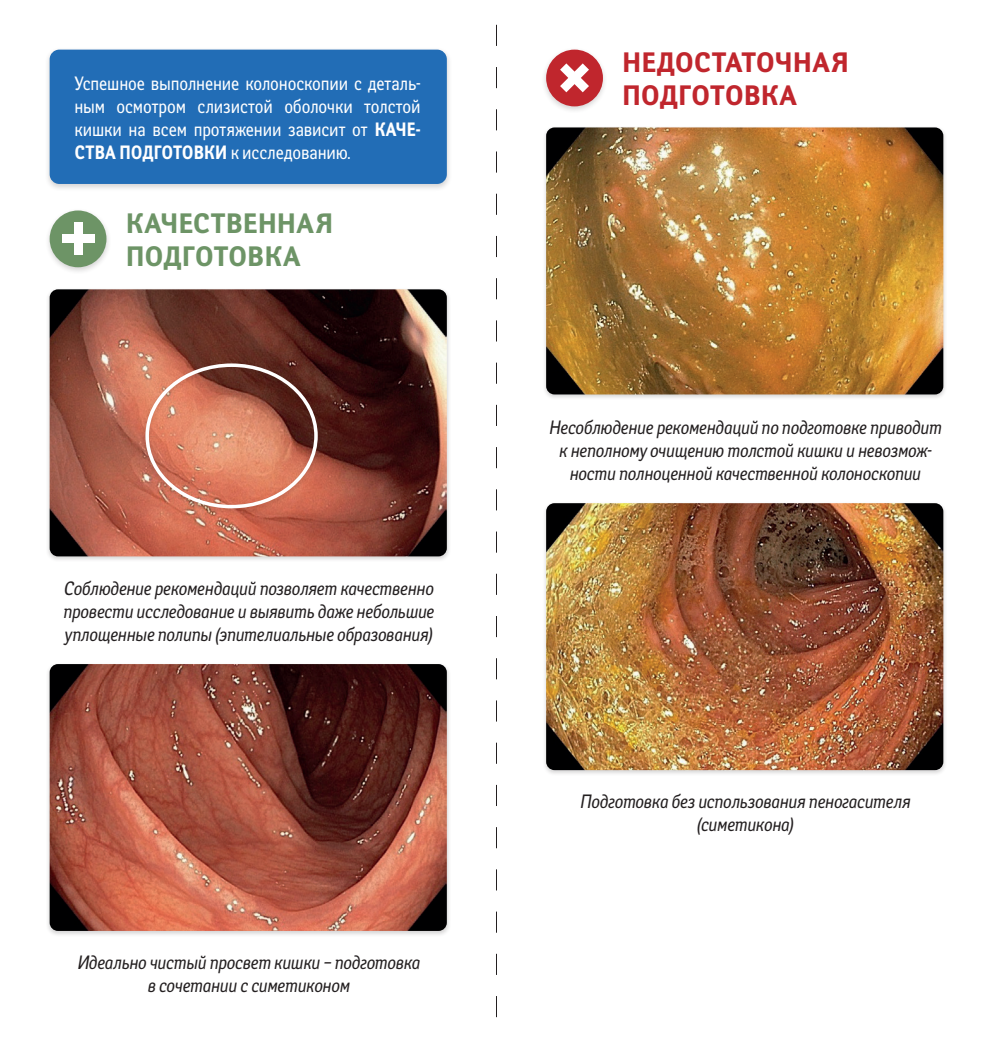
<style>
.page{position:relative;width:993px;height:1042px;background:#fff}
.page>*{position:absolute;margin:0;border:0;box-sizing:border-box;transform-origin:0 0}
.t1{font:700 28px/33.6px "Yanus C";letter-spacing:-.01em;color:#c0262d;scale:.95 1}
.t2{font:700 28px/33.6px "Yanus C";letter-spacing:-.01em;color:#6d9466;scale:.95 1}
.t3{font:italic 19.25px/23.1px "Yanus C";letter-spacing:-.01em;color:#231f20;text-align:center;scale:.85 1}
.t4{font:19.25px/23.1px "Yanus C";letter-spacing:-.01em;color:#fff;text-align:justify;scale:.85 1}
.s1{font-weight:700}
</style>
<div class="page">
<div style="left:44px;top:207px;width:68px;height:68px;background:#231f20;opacity:.19"></div>
<div style="left:50px;top:210px;width:56px;height:57px;background:#6d9466;border-radius:50%"></div>
<div style="left:62px;top:234px;width:32px;height:9px;background:#fff"></div>
<div style="left:74px;top:223px;width:8px;height:32px;background:#fff"></div>
<div style="left:540px;top:47px;width:68px;height:67px;background:#231f20;opacity:.19"></div>
<div style="left:546px;top:50px;width:56px;height:56px;background:#c0262d;border-radius:50%"></div>
<svg style="left:560px;top:63px;width:29px;height:29px"></svg>
<div style="left:46px;top:288px;width:405px;height:274px;background:#231f20;opacity:.19"></div>
<img style="left:50px;top:289px;width:396px;height:267px">
<div style="left:542px;top:126px;width:405px;height:274px;background:#231f20;opacity:.19"></div>
<img style="left:546px;top:127px;width:397px;height:267px">
<div style="left:46px;top:662px;width:405px;height:275px;background:#231f20;opacity:.19"></div>
<img style="left:50px;top:664px;width:396px;height:267px">
<div style="left:542px;top:501px;width:405px;height:275px;background:#231f20;opacity:.19"></div>
<img style="left:546px;top:503px;width:397px;height:267px">
<div style="left:140px;top:360px;width:183px;height:156px;background:#231f20;opacity:.19"></div>
<div style="left:145px;top:363px;width:172px;height:145px;border:4px solid #fff;border-radius:50%"></div>
<div style="left:44px;top:47px;width:408px;height:145px;background:#231f20;opacity:.19"></div>
<div style="left:50px;top:50px;width:396px;height:134px;background:#226db6;border-radius:10px"></div>
<svg style="left:496px;top:25px;width:1px;height:992px"></svg>
<p class="t4" style="left:74px;top:71px;width:408px">Успешное выполнение колоноскопии с деталь&shy;ным осмотром слизистой оболочки толстой кишки на всем протяжении зависит от <span class="s1">КАЧЕ-СТВА ПОДГОТОВКИ</span> к исследованию.</p>
<p class="t2" style="left:125px;top:207px;width:220px">КАЧЕСТВЕННАЯ<br>ПОДГОТОВКА</p>
<p class="t3" style="left:63px;top:576px;width:437px;text-align:justify">Соблюдение рекомендаций позволяет качественно провести исследование и выявить даже небольшие уплощенные полипы (эпителиальные образования)</p>
<p class="t3" style="left:77px;top:951px;width:405px">Идеально чистый просвет кишки – подготовка в сочетании с симетиконом</p>
<p class="t1" style="left:621px;top:46px;width:241px">НЕДОСТАТОЧНАЯ<br>ПОДГОТОВКА</p>
<p class="t3" style="left:548px;top:415px;width:463px">Несоблюдение рекомендаций по подготовке приводит к неполному очищению толстой кишки и невозмож&shy;ности полноценной качественной колоноскопии</p>
<p class="t3" style="left:579px;top:790px;width:390px">Подготовка без использования пеногасителя (симетикона)</p>
</div>
